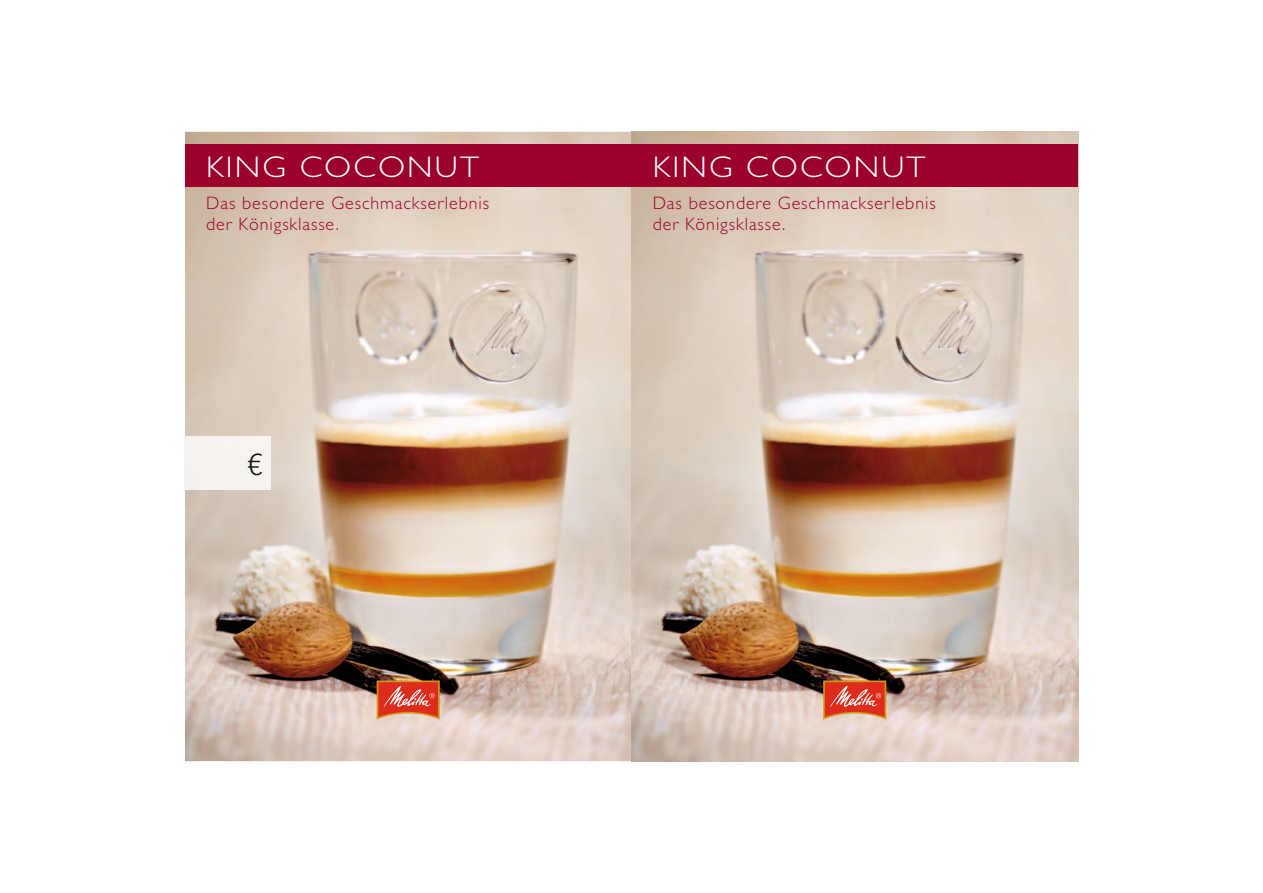
<style>
.page{position:relative;width:1263px;height:893px;background:#fff}
.page>*{position:absolute;margin:0;border:0;box-sizing:border-box;transform-origin:0 0}
.t1{font:300 30px "Gill Alt One";letter-spacing:.065em;color:#fff;scale:1.1 1}
.t2{font:30px "Linotype Euro Font Ato F";color:#151616}
.t3{font:300 18px/21px "Gill Alt One";letter-spacing:.05em;color:#9a002a}
</style>
<div class="page">
<img style="left:185px;top:132px;width:893px;height:629px">
<div style="left:185px;top:145px;width:446px;height:42px;background:#9a002a"></div>
<div style="left:185px;top:436px;width:85px;height:54px;background:#f6f3ef"></div>
<svg style="left:377px;top:680px;width:63px;height:39px;background:#de5f43"></svg>
<div style="left:631px;top:145px;width:447px;height:42px;background:#9a002a"></div>
<svg style="left:823px;top:680px;width:63px;height:39px;background:#de5f43"></svg>
<h1 class="t1" style="left:206px;top:150px;width:249px">KING COCONUT</h1>
<p class="t3" style="left:206px;top:193px;width:284px">Das besondere Geschmackserlebnis der Königsklasse.</p>
<h1 class="t2" style="left:247px;top:447px;width:17px">B</h1>
<h1 class="t1" style="left:653px;top:150px;width:249px">KING COCONUT</h1>
<p class="t3" style="left:653px;top:193px;width:284px">Das besondere Geschmackserlebnis der Königsklasse.</p>
</div>
